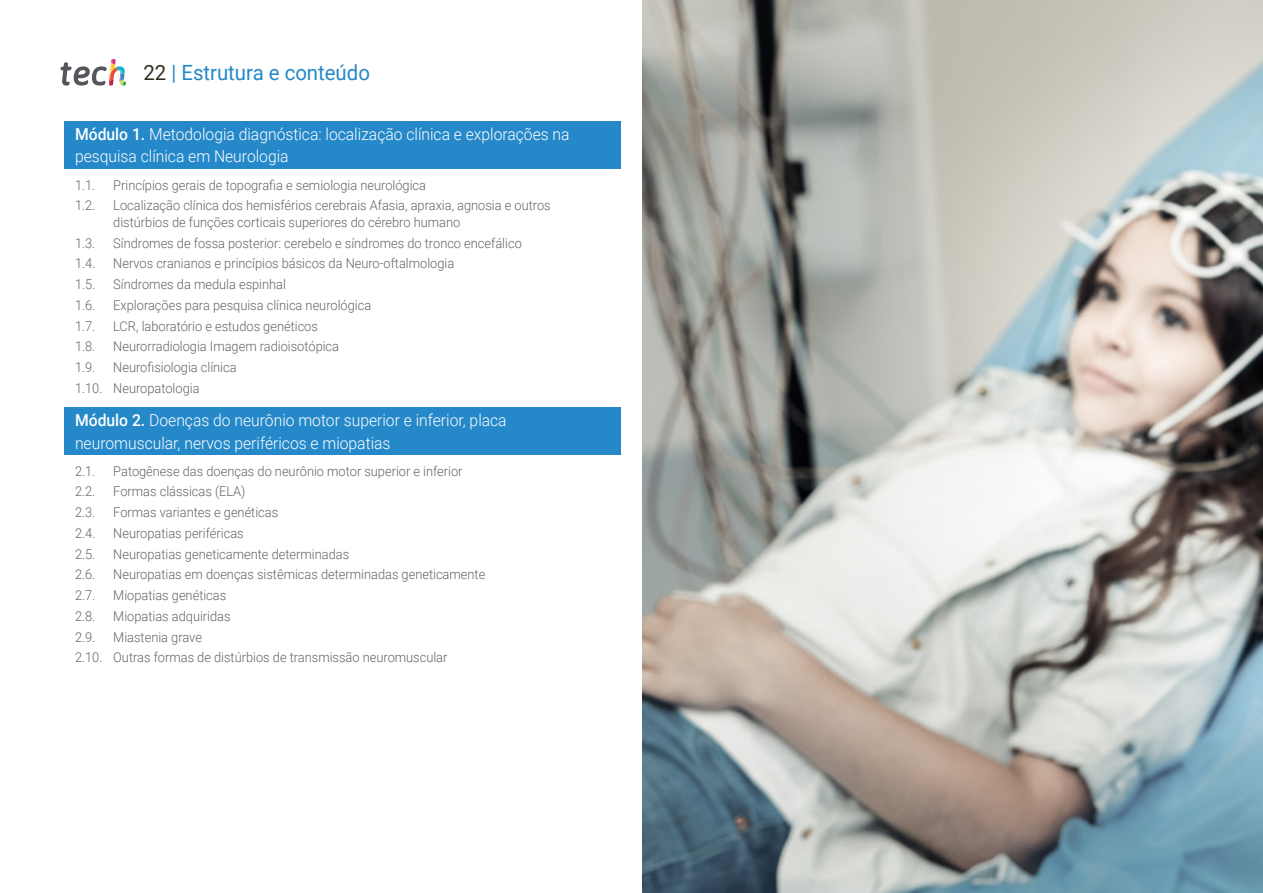
<style>
.page{position:relative;width:1263px;height:893px;background:#fff}
.page>*{position:absolute;margin:0;border:0;box-sizing:border-box;transform-origin:0 0}
.t1{font:21px "Roboto";color:#2488c9}
.t2{font:300 16.5px/22.5px "Roboto";color:#fff;scale:.95 1}
.t3{font:300 13.5px/20.7px "Roboto";color:#61646a;scale:.95 1}
.s1{color:#312e20}
.s2{font-weight:500}
</style>
<div class="page">
<svg style="left:61px;top:59px;width:65px;height:27px"></svg>
<div style="left:64px;top:121px;width:557px;height:48px;background:#2488c9"></div>
<div style="left:64px;top:407px;width:557px;height:48px;background:#2488c9"></div>
<img style="left:642px;top:0;width:621px;height:893px">
<h1 class="t1" style="left:144px;top:57px;width:228px"><span class="s1">22</span> | Estrutura e conteúdo</h1>
<p class="t2" style="left:75px;top:122px;width:522px"><span class="s2">Módulo 1.</span> Metodologia diagnóstica: localização clínica e explorações na pesquisa clínica em Neurologia</p>
<p class="t3" style="left:75px;top:174px;width:23px">1.1.</p>
<p class="t3" style="left:113px;top:174px;width:331px">Princípios gerais de topografia e semiologia neurológica</p>
<p class="t3" style="left:75px;top:195px;width:23px">1.2.</p>
<p class="t3" style="left:113px;top:197px;width:462px;line-height:16.5px">Localização clínica dos hemisférios cerebrais Afasia, apraxia, agnosia e outros distúrbios de funções corticais superiores do cérebro humano</p>
<p class="t3" style="left:75px;top:232px;width:23px">1.3.</p>
<p class="t3" style="left:113px;top:232px;width:431px">Síndromes de fossa posterior: cerebelo e síndromes do tronco encefálico</p>
<p class="t3" style="left:75px;top:253px;width:23px">1.4.</p>
<p class="t3" style="left:113px;top:253px;width:360px">Nervos cranianos e princípios básicos da Neuro-oftalmologia</p>
<p class="t3" style="left:75px;top:273px;width:23px">1.5.</p>
<p class="t3" style="left:113px;top:273px;width:183px">Síndromes da medula espinhal</p>
<p class="t3" style="left:75px;top:294px;width:23px">1.6.</p>
<p class="t3" style="left:113px;top:294px;width:273px">Explorações para pesquisa clínica neurológica</p>
<p class="t3" style="left:75px;top:315px;width:23px">1.7.</p>
<p class="t3" style="left:113px;top:315px;width:217px">LCR, laboratório e estudos genéticos</p>
<p class="t3" style="left:75px;top:336px;width:23px">1.8.</p>
<p class="t3" style="left:113px;top:336px;width:239px">Neurorradiologia Imagem radioisotópica</p>
<p class="t3" style="left:75px;top:356px;width:23px">1.9.</p>
<p class="t3" style="left:75px;top:356px;width:172px;text-indent:38px">Neurofisiologia clínica<br>1.10. Neuropatologia</p>
<p class="t2" style="left:75px;top:408px;width:456px"><span class="s2">Módulo 2.</span> Doenças do neurônio motor superior e inferior, placa neuromuscular, nervos periféricos e miopatias</p>
<p class="t3" style="left:75px;top:460px;width:23px">2.1.</p>
<p class="t3" style="left:113px;top:460px;width:369px">Patogênese das doenças do neurônio motor superior e inferior</p>
<p class="t3" style="left:75px;top:481px;width:23px">2.2.</p>
<p class="t3" style="left:113px;top:481px;width:141px">Formas clássicas (ELA)</p>
<p class="t3" style="left:75px;top:501px;width:23px">2.3.</p>
<p class="t3" style="left:113px;top:501px;width:175px">Formas variantes e genéticas</p>
<p class="t3" style="left:75px;top:522px;width:23px">2.4.</p>
<p class="t3" style="left:113px;top:522px;width:139px">Neuropatias periféricas</p>
<p class="t3" style="left:75px;top:543px;width:23px">2.5.</p>
<p class="t3" style="left:113px;top:543px;width:250px">Neuropatias geneticamente determinadas</p>
<p class="t3" style="left:75px;top:564px;width:23px">2.6.</p>
<p class="t3" style="left:113px;top:564px;width:393px">Neuropatias em doenças sistêmicas determinadas geneticamente</p>
<p class="t3" style="left:75px;top:584px;width:23px">2.7.</p>
<p class="t3" style="left:113px;top:584px;width:120px">Miopatias genéticas</p>
<p class="t3" style="left:75px;top:605px;width:23px">2.8.</p>
<p class="t3" style="left:113px;top:605px;width:125px">Miopatias adquiridas</p>
<p class="t3" style="left:75px;top:626px;width:23px">2.9.</p>
<p class="t3" style="left:75px;top:626px;width:394px;text-indent:38px">Miastenia grave<br>2.10. Outras formas de distúrbios de transmissão neuromuscular</p>
</div>
